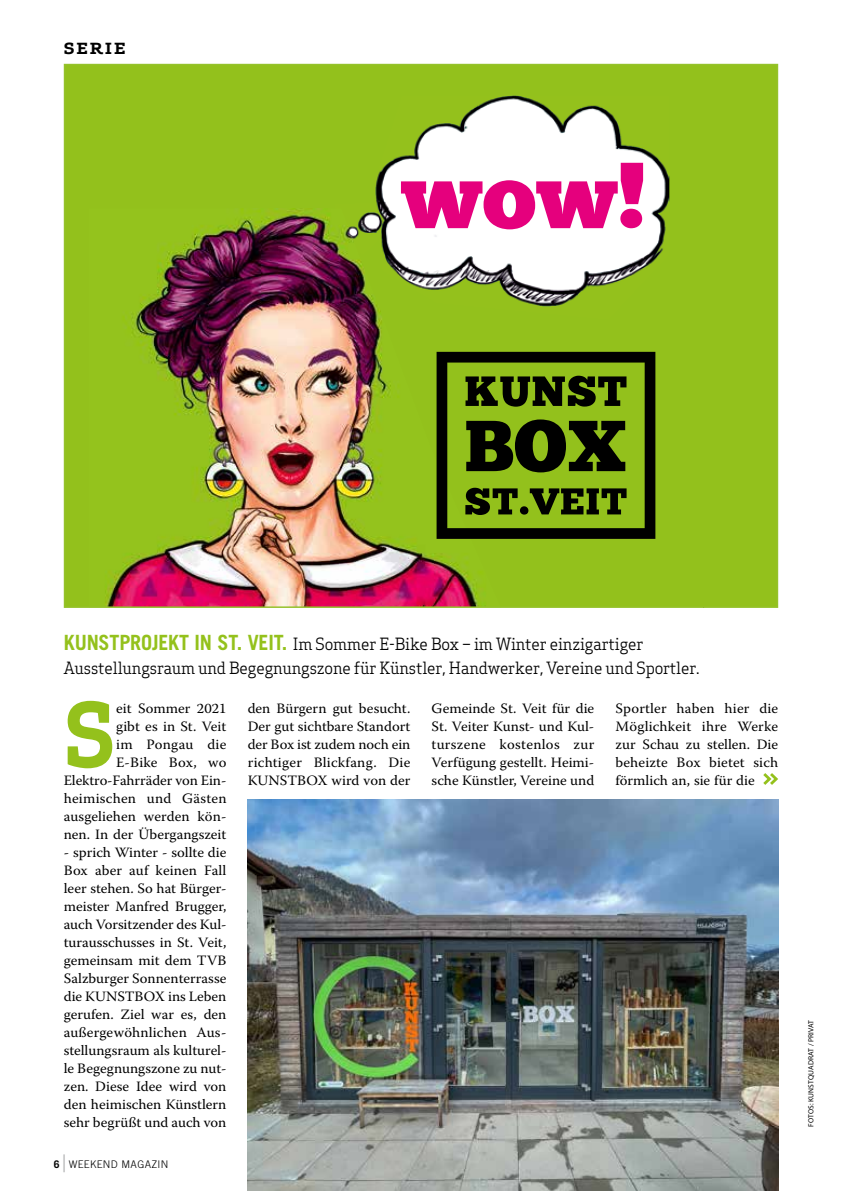
<style>
.page{position:relative;width:842px;height:1191px;background:#fff}
.page>*{position:absolute;margin:0;border:0;box-sizing:border-box;transform-origin:0 0}
.t1{font:700 86.25px "Apex Serif";color:#94c11c}
.t2{font:700 24px "Trade Gothic LT Std";color:#b1b2b3;scale:.4 1}
.t3{font:16.5px/24px "Apex Serif";letter-spacing:-.01em;color:#000;scale:.95 1}
.t4{font:700 15px "Apex Serif";letter-spacing:.1em;color:#000;scale:1.2 1}
.t5{font:14.25px/18px "Warnock Pro";color:#000;text-align:justify}
.t6{font:300 10.5px "Trade Gothic LT Std";letter-spacing:.03em;color:#000}
.t7{font:700 10.5px "Trade Gothic LT Std";color:#000}
.t8{font:7.5px "Myriad Pro";letter-spacing:.02em;color:#000}
.s1{font-family:"Trade Gothic LT Std";font-weight:700;font-size:21px;color:#94c11c}
</style>
<div class="page">
<div style="left:65px;top:65px;width:712px;height:542px;background:#93c11c"></div>
<img style="left:375px;top:95px;width:294px;height:212px">
<img style="left:375px;top:202px;width:16px;height:6px">
<img style="left:105px;top:208px;width:396px;height:397px">
<svg style="left:401px;top:163px;width:242px;height:66px;background:#f179ba"></svg>
<svg style="left:437px;top:352px;width:218px;height:187px"></svg>
<img style="left:248px;top:799px;width:530px;height:392px">
<svg style="left:763px;top:773px;width:15px;height:12px"></svg>
<p class="t4" style="left:64px;top:39px;width:53px">SERIE</p>
<p class="t3" style="left:64px;top:631px;width:671px"><span class="s1">KUNSTPROJEKT IN ST. VEIT.</span> Im Sommer E-Bike Box – im Winter einzigartiger<br>Ausstellungsraum und Begegnungszone für Künstler, Handwerker, Vereine und Sportler.</p>
<h1 class="t1" style="left:64px;top:679px;width:54px">S</h1>
<p class="t5" style="left:64px;top:699px;width:164px;text-align:right">eit Sommer 2021<br>gibt es in St. Veit<br>im Pongau die<br>E-Bike Box, wo<br>Elektro-Fahrräder von Ein&shy;heimischen und Gästen ausgeliehen werden kön&shy;nen. In der Übergangszeit</p>
<p class="t5" style="left:64px;top:843px;width:164px">- sprich Winter - sollte die Box aber auf keinen Fall leer stehen. So hat Bürger&shy;meister Manfred Brugger, auch Vorsitzender des Kul&shy;turausschusses in St. Veit, gemeinsam mit dem TVB Salzburger Sonnenterrasse die KUNSTBOX ins Leben gerufen. Ziel war es, den außergewöhnlichen Aus&shy;stellungsraum als kulturel&shy;le Begegnungszone zu nut&shy;zen. Diese Idee wird von den heimischen Künstlern sehr begrüßt und auch von</p>
<p class="t7" style="left:54px;top:1157px;width:7px">6</p>
<h2 class="t2" style="left:63px;top:1148px;width:7px">|</h2>
<p class="t6" style="left:69px;top:1157px;width:101px">WEEKEND MAGAZIN</p>
<p class="t5" style="left:248px;top:699px;width:164px">den Bürgern gut besucht.<br>Der gut sichtbare Standort der Box ist zudem noch ein richtiger Blickfang. Die KUNSTBOX wird von der</p>
<p class="t5" style="left:432px;top:699px;width:164px">Gemeinde St. Veit für die St. Veiter Kunst- und Kul&shy;turszene kostenlos zur Verfügung gestellt. Heimi&shy;sche Künstler, Vereine und</p>
<p class="t5" style="left:615px;top:699px;width:164px">Sportler haben hier die Möglichkeit ihre Werke zur Schau zu stellen. Die beheizte Box bietet sich förmlich an, sie für die</p>
<p class="t8" style="left:806px;top:1127px;width:109px;rotate:-90deg">FOTOS: KUNSTQUADRAT / PRIVAT</p>
</div>
